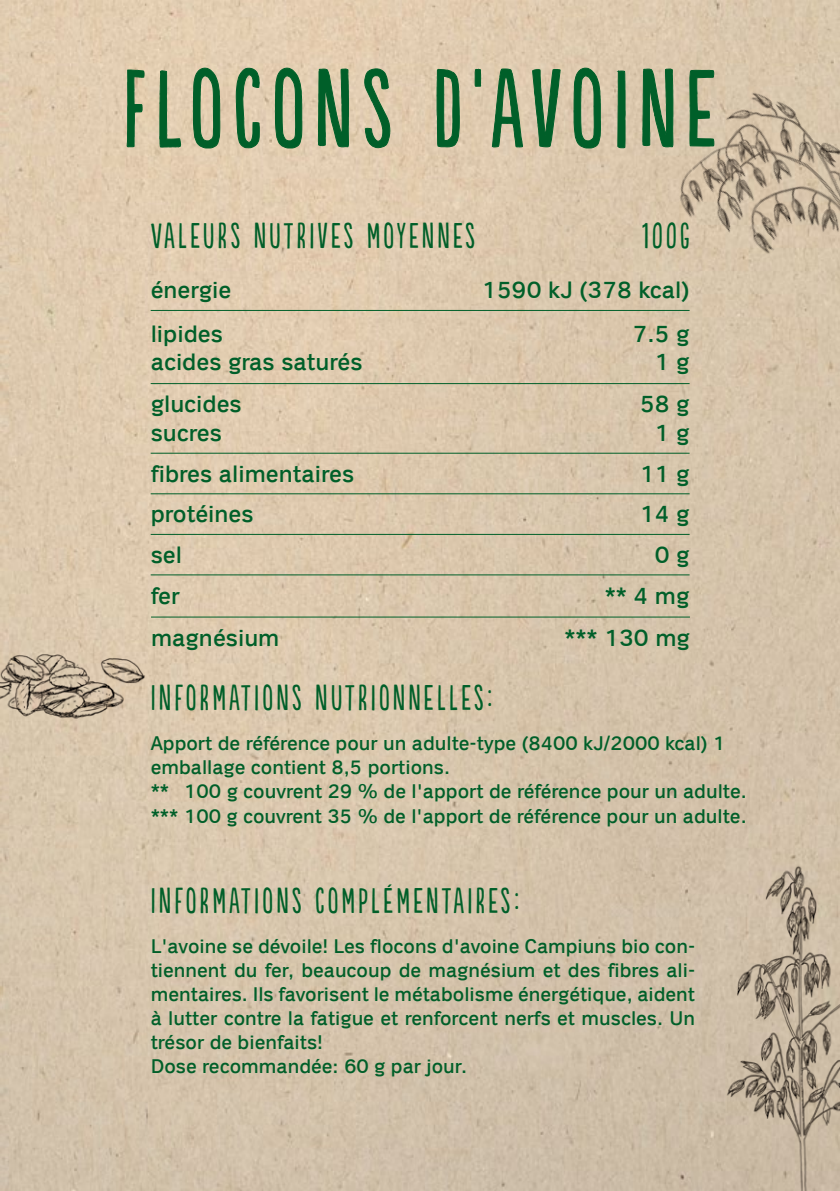
<style>
.page{position:relative;width:840px;height:1191px;background:#fff}
.page>*{position:absolute;margin:0;border:0;box-sizing:border-box;transform-origin:0 0}
.t1{font:102.8px "Populaire";letter-spacing:.1em;color:#005f29}
.t2{font:33.6px "Populaire";letter-spacing:.1em;color:#005f29}
.t3{font:24px "Coop";color:#005f29}
.t4{font:20px/24px "Coop";color:#005f29}
</style>
<div class="page">
<img style="left:0;top:0;width:346px;height:1191px">
<img style="left:346px;top:926px;width:493px;height:265px">
<img style="left:224px;top:0;width:615px;height:926px">
<svg style="left:165px;top:70px;width:16px;height:78px"></svg>
<svg style="left:192px;top:67px;width:28px;height:82px;background:#c2bd9c"></svg>
<svg style="left:235px;top:67px;width:25px;height:82px;background:#c4be9e"></svg>
<svg style="left:274px;top:67px;width:28px;height:82px;background:#c2bd9d"></svg>
<svg style="left:317px;top:68px;width:32px;height:80px;background:#bcba99"></svg>
<svg style="left:364px;top:68px;width:26px;height:80px;background:#c5bf9f"></svg>
<svg style="left:436px;top:69px;width:24px;height:79px;background:#b9b897"></svg>
<svg style="left:474px;top:68px;width:7px;height:19px"></svg>
<svg style="left:491px;top:68px;width:32px;height:80px;background:#c2bc9e"></svg>
<svg style="left:531px;top:69px;width:30px;height:79px;background:#c0ba9c"></svg>
<svg style="left:573px;top:67px;width:28px;height:82px;background:#bcb89a"></svg>
<svg style="left:616px;top:70px;width:9px;height:79px"></svg>
<svg style="left:641px;top:68px;width:32px;height:80px;background:#b6b596"></svg>
<svg style="left:688px;top:69px;width:26px;height:78px;background:#beb99b"></svg>
<hr style="left:151px;top:310px;width:538px;height:1px;background:#005f29">
<hr style="left:151px;top:383px;width:538px;height:1px;background:#005f29">
<hr style="left:151px;top:453px;width:538px;height:1px;background:#005f29">
<hr style="left:151px;top:493px;width:538px;height:1px;background:#005f29">
<hr style="left:151px;top:534px;width:538px;height:1px;background:#005f29">
<hr style="left:151px;top:574px;width:538px;height:1px;background:#005f29">
<hr style="left:151px;top:616px;width:538px;height:1px;background:#005f29">
<img style="left:0;top:21px;width:165px;height:835px">
<h1 class="t1" style="left:124px;top:55px;width:593px">FLOCONS D'AVOINE</h1>
<h2 class="t2" style="left:151px;top:218px;width:326px">VALEURS NUTRIVES MOYENNES</h2>
<h2 class="t2" style="left:641px;top:218px;width:49px">100G</h2>
<p class="t3" style="left:151px;top:277px;width:82px">énergie</p>
<p class="t3" style="left:482px;top:277px;width:209px">1590 kJ (378 kcal)</p>
<p class="t3" style="left:151px;top:321px;width:74px">lipides</p>
<p class="t3" style="left:632px;top:321px;width:58px">7.5 g</p>
<p class="t3" style="left:151px;top:349px;width:213px">acides gras saturés</p>
<p class="t3" style="left:654px;top:349px;width:36px">1 g</p>
<p class="t3" style="left:151px;top:391px;width:93px">glucides</p>
<p class="t3" style="left:639px;top:391px;width:51px">58 g</p>
<p class="t3" style="left:151px;top:420px;width:73px">sucres</p>
<p class="t3" style="left:654px;top:420px;width:36px">1 g</p>
<p class="t3" style="left:151px;top:461px;width:205px">fibres alimentaires</p>
<p class="t3" style="left:639px;top:461px;width:51px">11 g</p>
<p class="t3" style="left:151px;top:501px;width:104px">protéines</p>
<p class="t3" style="left:639px;top:501px;width:51px">14 g</p>
<p class="t3" style="left:151px;top:542px;width:33px">sel</p>
<p class="t3" style="left:654px;top:542px;width:36px">0 g</p>
<p class="t3" style="left:151px;top:582px;width:31px">fer</p>
<p class="t3" style="left:604px;top:582px;width:86px">** 4 mg</p>
<p class="t3" style="left:151px;top:624px;width:130px">magnésium</p>
<p class="t3" style="left:564px;top:624px;width:127px">*** 130 mg</p>
<h2 class="t2" style="left:151px;top:680px;width:342px">INFORMATIONS NUTRIONNELLES:</h2>
<p class="t4" style="left:151px;top:732px;width:597px">Apport de référence pour un adulte-type (8400 kJ/2000 kcal) 1 emballage contient 8,5 portions.<br>** 100 g couvrent 29 % de l'apport de référence pour un adulte. *** 100 g couvrent 35 % de l'apport de référence pour un adulte.</p>
<h2 class="t2" style="left:151px;top:883px;width:369px">INFORMATIONS COMPLÉMENTAIRES:</h2>
<p class="t4" style="left:151px;top:934px;width:545px">L'avoine se dévoile! Les flocons d'avoine Campiuns bio con&shy;tiennent du fer, beaucoup de magnésium et des fibres ali&shy;mentaires. Ils favorisent le métabolisme énergétique, aident à lutter contre la fatigue et renforcent nerfs et muscles. Un trésor de bienfaits!<br>Dose recommandée: 60 g par jour.</p>
</div>
